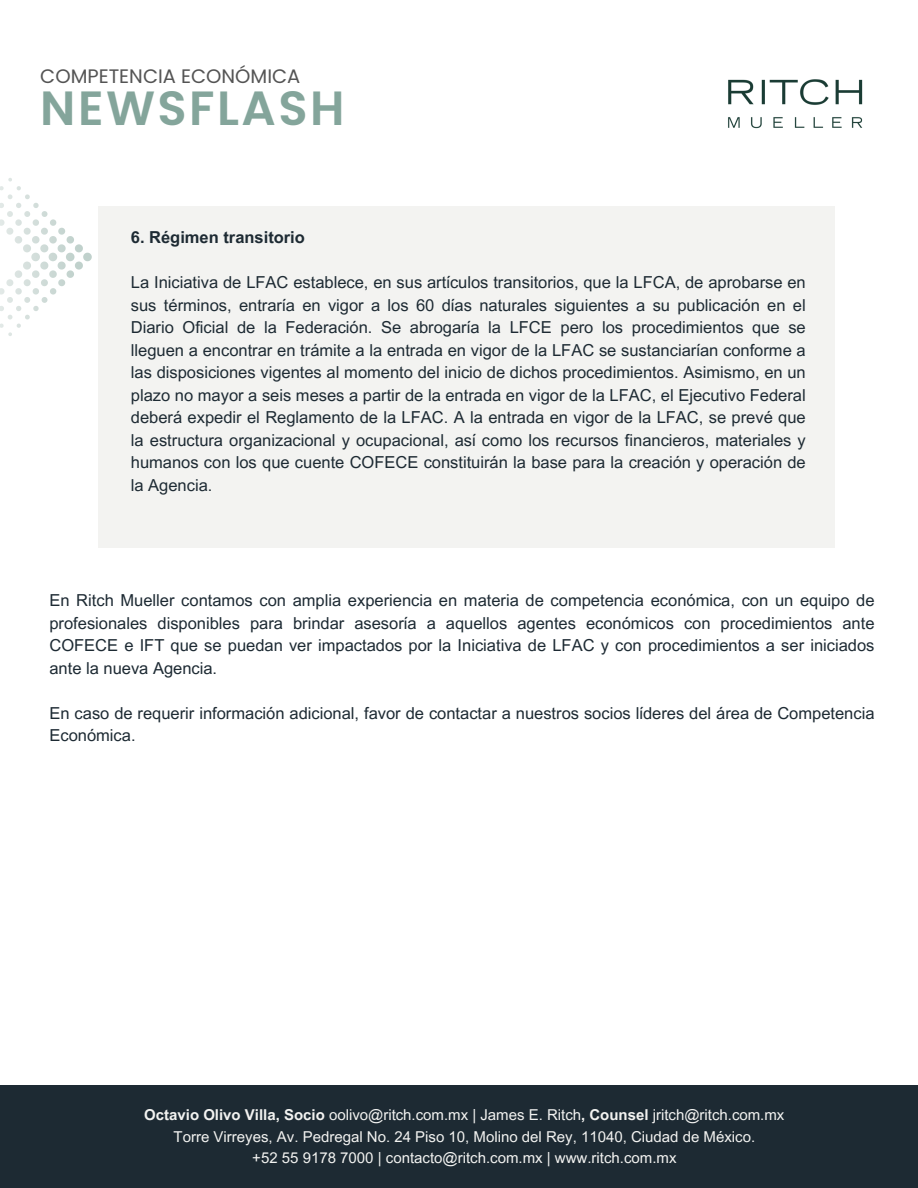
<style>
.page{position:relative;width:918px;height:1188px;background:#fff}
.page>*{position:absolute;margin:0;border:0;box-sizing:border-box;transform-origin:0 0}
.t1{font:600 48px "Poppins";letter-spacing:.05em;color:#84a59b}
.t2{font:19.5px "Poppins";color:#545454}
.t3{font:16.5px/22.5px "Arial MT Pro";color:#1d2a33;text-align:justify}
.t4{font:700 16.5px "Arial MT Pro";color:#1d2a33}
.t5{font:15px "Arial MT Pro";color:#f3f3f1}
.t6{font:13.5px/18px "Arial MT Pro";color:#f3f3f1;text-align:center}
.s1{font-weight:700}
</style>
<div class="page">
<img style="left:728px;top:79px;width:135px;height:50px">
<svg style="left:0;top:178px;width:91px;height:158px"></svg>
<div style="left:0;top:1086px;width:918px;height:102px;background:#1d2a33"></div>
<div style="left:98px;top:206px;width:736px;height:342px;background:#f3f3f1"></div>
<h4 class="t2" style="left:40px;top:63px;width:262px">COMPETENCIA ECONÓMICA</h4>
<p class="t1" style="left:40px;top:74px;width:306px">NEWSFLASH</p>
<h4 class="t4" style="left:131px;top:231px;width:176px">6. Régimen transitorio</h4>
<h4 class="t3" style="left:131px;top:273px;width:676px">La Iniciativa de LFAC establece, en sus artículos transitorios, que la LFCA, de aprobarse en sus términos, entraría en vigor a los 60 días naturales siguientes a su publicación en el Diario Oficial de la Federación. Se abrogaría la LFCE pero los procedimientos que se lleguen a encontrar en trámite a la entrada en vigor de la LFAC se sustanciarían conforme a las disposiciones vigentes al momento del inicio de dichos procedimientos. Asimismo, en un plazo no mayor a seis meses a partir de la entrada en vigor de la LFAC, el Ejecutivo Federal deberá expedir el Reglamento de la LFAC. A la entrada en vigor de la LFAC, se prevé que la estructura organizacional y ocupacional, así como los recursos financieros, materiales y humanos con los que cuente COFECE constituirán la base para la creación y operación de la Agencia.</h4>
<h4 class="t3" style="left:49px;top:591px;width:827px">En Ritch Mueller contamos con amplia experiencia en materia de competencia económica, con un equipo de profesionales disponibles para brindar asesoría a aquellos agentes económicos con procedimientos ante COFECE e IFT que se puedan ver impactados por la Iniciativa de LFAC y con procedimientos a ser iniciados ante la nueva Agencia.</h4>
<h4 class="t3" style="left:49px;top:704px;width:827px">En caso de requerir información adicional, favor de contactar a nuestros socios líderes del área de Competencia<br>Económica.</h4>
<p class="t5" style="left:144px;top:1109px;width:642px"><span class="s1">Octavio Olivo Villa, Socio</span> oolivo@ritch.com.mx | James E. Ritch<span class="s1">, Counsel</span> jritch@ritch.com.mx</p>
<h2 class="t6" style="left:196px;top:1128px;width:525px">Torre Virreyes, Av. Pedregal No. 24 Piso 10, Molino del Rey, 11040, Ciudad de México. +52 55 9178 7000 | contacto@ritch.com.mx | www.ritch.com.mx</h2>
<h1 class="t5" style="left:174px;top:1131px;width:583px">Torre Virreyes, Av. Pedregal No. 24 Piso 10, Molino del Rey, 11040, Ciudad de México.</h1>
<p class="t5" style="left:252px;top:1152px;width:426px">+52 55 9178 7000 | contacto@ritch.com.mx | www.ritch.com.mx</p>
</div>
